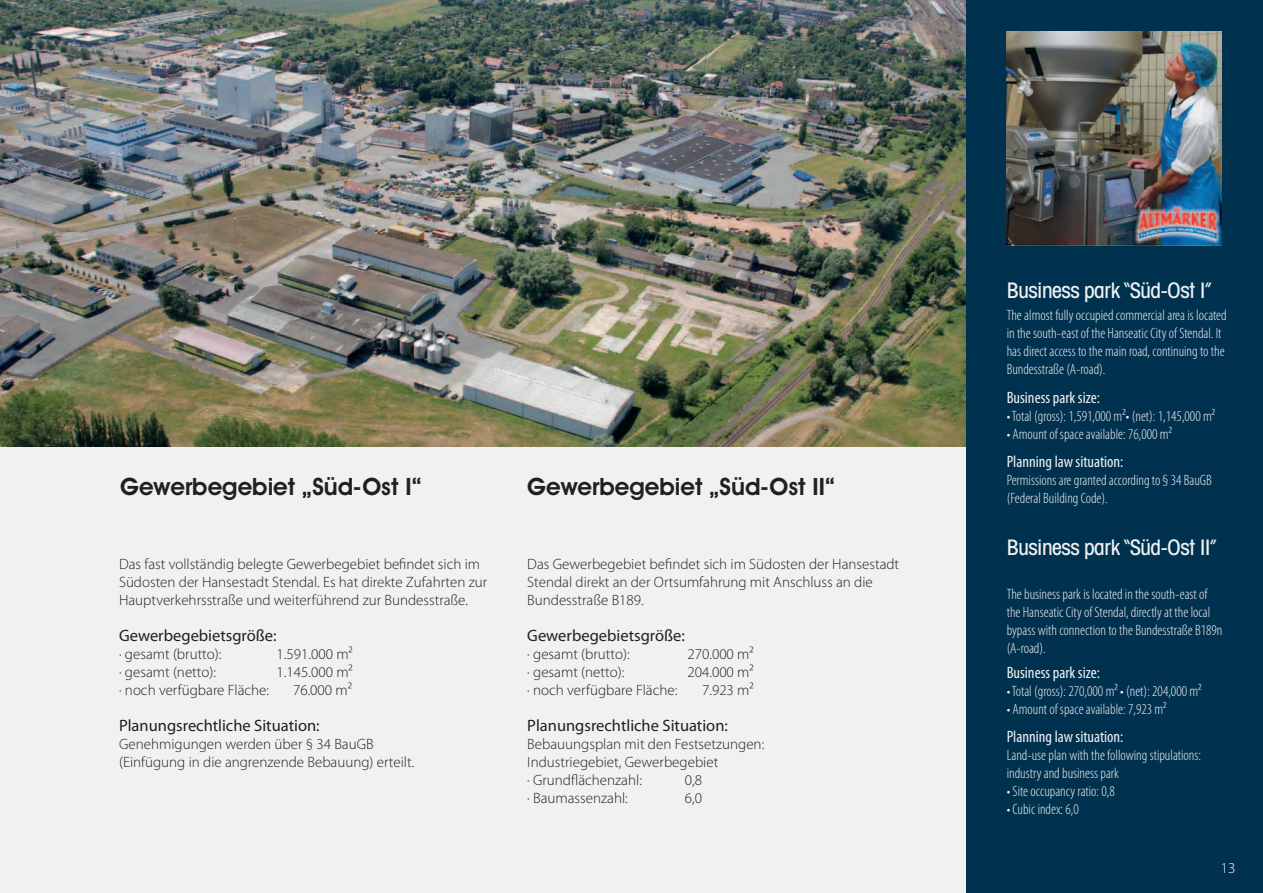
<style>
.page{position:relative;width:1263px;height:893px;background:#f0f1f2}
.page>*{position:absolute;margin:0;border:0;box-sizing:border-box;transform-origin:0 0}
.t1{font:600 24px "Avant Garde IT Cby BT";color:#231f20}
.t2{font:500 condensed 21.3px "Avant Garde IT Cby BT";letter-spacing:-.015em;color:#f0f1f2}
.t3{font:16.5px "Myriad Pro";color:#231f20}
.t4{font:condensed 16.5px "Myriad Pro";color:#f0f1f2}
.t5{font:300 15px/18px "Myriad Pro";color:#231f20}
.t6{font:300 condensed 15px/18px "Myriad Pro";color:#f0f1f2}
.t7{font:300 15px "Myriad Pro";color:#fff}
</style>
<div class="page">
<img style="left:0;top:0;width:967px;height:446px">
<div style="left:967px;top:0;width:296px;height:893px;background:#00314f"></div>
<img style="left:1007px;top:32px;width:214px;height:214px">
<h1 class="t1" style="left:120px;top:472px;width:303px">Gewerbegebiet „Süd-Ost I“</h1>
<h1 class="t1" style="left:527px;top:472px;width:309px">Gewerbegebiet „Süd-Ost II“</h1>
<p class="t5" style="left:119px;top:555px;width:370px">Das fast vollständig belegte Gewerbegebiet befindet sich im<br>Südosten der Hansestadt Stendal. Es hat direkte Zufahrten zur<br>Hauptverkehrsstraße und weiterführend zur Bundesstraße.</p>
<p class="t3" style="left:119px;top:625px;width:159px">Gewerbegebietsgröße:</p>
<p class="t5" style="left:119px;top:645px;width:104px">· gesamt (brutto):</p>
<p class="t5" style="left:277px;top:645px;width:78px">1.591.000 m²</p>
<p class="t5" style="left:119px;top:663px;width:98px">· gesamt (netto):</p>
<p class="t5" style="left:277px;top:663px;width:78px">1.145.000 m²</p>
<p class="t5" style="left:119px;top:681px;width:152px">· noch verfügbare Fläche:</p>
<p class="t5" style="left:293px;top:681px;width:61px">76.000 m²</p>
<p class="t3" style="left:119px;top:715px;width:202px">Planungsrechtliche Situation:</p>
<p class="t5" style="left:119px;top:735px;width:297px">Genehmigungen werden über § 34 BauGB (Einfügung in die angrenzende Bebauung) erteilt.</p>
<p class="t5" style="left:527px;top:555px;width:373px">Das Gewerbegebiet befindet sich im Südosten der Hansestadt<br>Stendal direkt an der Ortsumfahrung mit Anschluss an die<br>Bundesstraße B189.</p>
<p class="t3" style="left:527px;top:625px;width:159px">Gewerbegebietsgröße:</p>
<p class="t5" style="left:527px;top:645px;width:104px">· gesamt (brutto):</p>
<p class="t5" style="left:687px;top:645px;width:68px">270.000 m²</p>
<p class="t5" style="left:527px;top:663px;width:98px">· gesamt (netto):</p>
<p class="t5" style="left:687px;top:663px;width:68px">204.000 m²</p>
<p class="t5" style="left:527px;top:681px;width:152px">· noch verfügbare Fläche:</p>
<p class="t5" style="left:702px;top:681px;width:53px">7.923 m²</p>
<p class="t3" style="left:527px;top:715px;width:202px">Planungsrechtliche Situation:</p>
<p class="t5" style="left:527px;top:735px;width:238px">Bebauungsplan mit den Festsetzungen:<br>Industriegebiet, Gewerbegebiet<br>· Grundflächenzahl:</p>
<p class="t5" style="left:685px;top:771px;width:19px">0,8</p>
<p class="t5" style="left:527px;top:789px;width:102px">· Baumassenzahl:</p>
<p class="t5" style="left:685px;top:789px;width:19px">6,0</p>
<h2 class="t2" style="left:1007px;top:277px;width:207px">Business park “Süd-Ost I”</h2>
<p class="t6" style="left:1007px;top:306px;width:222px">The almost fully occupied commercial area is located in the south-east of the Hanseatic City of Stendal. It has direct access to the main road, continuing to the Bundesstraße (A-road).</p>
<p class="t4" style="left:1007px;top:387px;width:95px">Business park size:</p>
<p class="t6" style="left:1007px;top:406px;width:210px">• Total (gross): 1,591,000 m²• (net): 1,145,000 m²</p>
<p class="t6" style="left:1007px;top:424px;width:167px">• Amount of space available: 76,000 m²</p>
<p class="t4" style="left:1007px;top:451px;width:118px">Planning law situation:</p>
<p class="t6" style="left:1007px;top:471px;width:207px">Permissions are granted according to § 34 BauGB (Federal Building Code).</p>
<h2 class="t2" style="left:1007px;top:534px;width:212px">Business park “Süd-Ost II”</h2>
<p class="t6" style="left:1007px;top:585px;width:217px">The business park is located in the south-east of the Hanseatic City of Stendal, directly at the local bypass with connection to the Bundesstraße B189n (A-road).</p>
<p class="t4" style="left:1007px;top:662px;width:95px">Business park size:</p>
<p class="t6" style="left:1007px;top:681px;width:196px">• Total (gross): 270,000 m² • (net): 204,000 m²</p>
<p class="t6" style="left:1007px;top:699px;width:161px">• Amount of space available: 7,923 m²</p>
<p class="t4" style="left:1007px;top:726px;width:118px">Planning law situation:</p>
<p class="t6" style="left:1007px;top:746px;width:196px">Land-use plan with the following stipulations: industry and business park</p>
<p class="t6" style="left:1007px;top:782px;width:110px">• Site occupancy ratio: 0,8</p>
<p class="t6" style="left:1007px;top:800px;width:74px">• Cubic index: 6,0</p>
<p class="t7" style="left:1221px;top:859px;width:16px">13</p>
</div>
